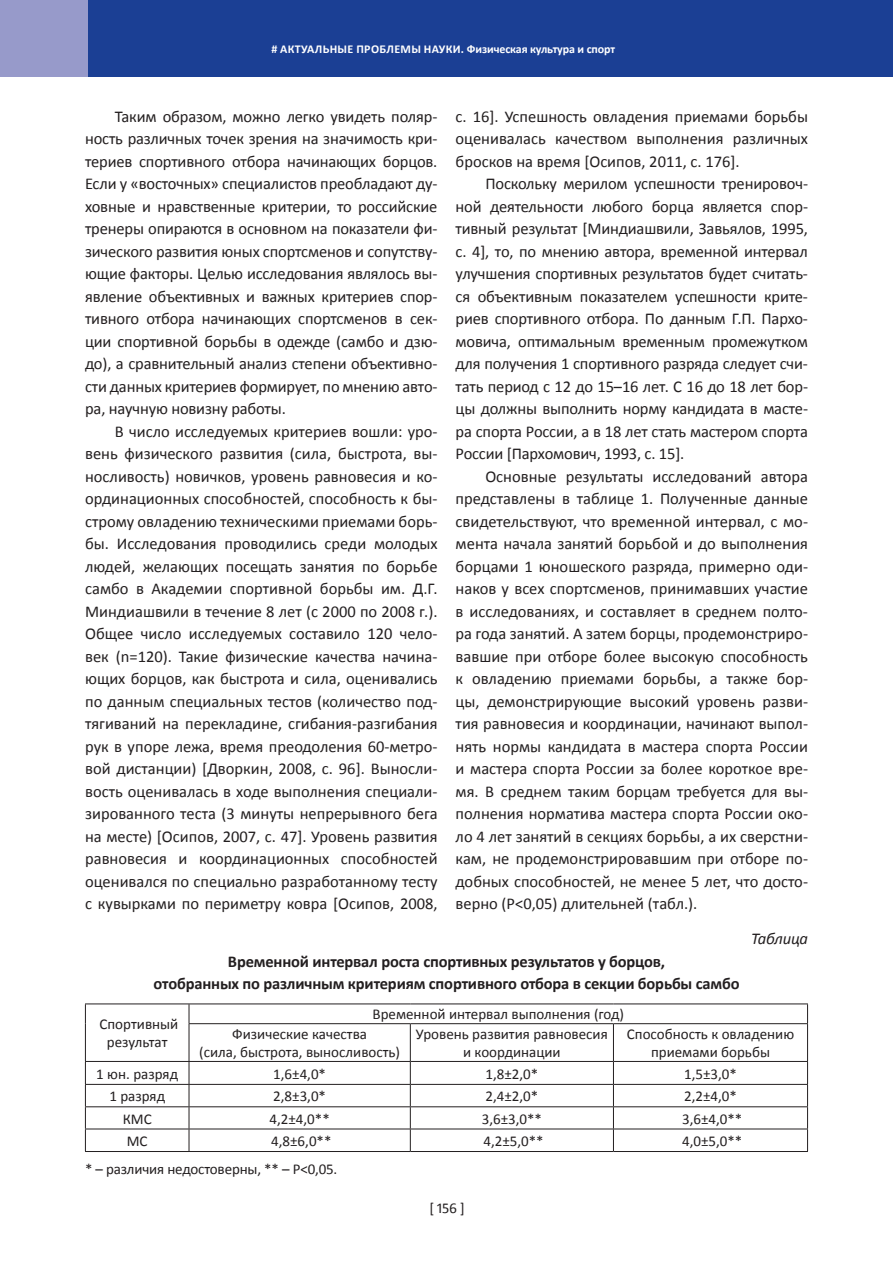
<style>
.page{position:relative;width:893px;height:1263px;background:#fff}
.page>*{position:absolute;margin:0;border:0;box-sizing:border-box;transform-origin:0 0}
.t1{font:16.5px/22.5px "Calibri";color:#231f20;text-align:justify}
.t2{font:700 16.5px/22.5px "Calibri";letter-spacing:-.01em;color:#231f20;text-align:center}
.t3{font:italic 16.5px "Calibri";letter-spacing:-.015em;color:#231f20}
.t4{font:15px/18px "Calibri";color:#231f20;text-align:center}
.t5{font:700 12px "Calibri";letter-spacing:-.01em;color:#fff}
</style>
<div class="page">
<div style="left:0;top:0;width:893px;height:77px;background:#1b3f94"></div>
<div style="left:0;top:0;width:88px;height:77px;background:#979aca"></div>
<hr style="left:85px;top:1003px;width:104px;height:1px;background:#231f20">
<svg style="left:85px;top:1004px;width:1px;height:20px"></svg>
<hr style="left:85px;top:1024px;width:1px;height:37px;background:#231f20">
<hr style="left:189px;top:1003px;width:221px;height:1px;background:#231f20">
<svg style="left:189px;top:1004px;width:1px;height:19px"></svg>
<hr style="left:410px;top:1003px;width:203px;height:1px;background:#231f20">
<hr style="left:613px;top:1003px;width:195px;height:1px;background:#231f20">
<svg style="left:807px;top:1004px;width:1px;height:19px"></svg>
<hr style="left:189px;top:1023px;width:221px;height:1px;background:#231f20">
<hr style="left:189px;top:1024px;width:1px;height:37px;background:#231f20">
<hr style="left:410px;top:1023px;width:203px;height:1px;background:#231f20">
<hr style="left:410px;top:1024px;width:1px;height:37px;background:#231f20">
<hr style="left:613px;top:1023px;width:195px;height:1px;background:#231f20">
<hr style="left:613px;top:1024px;width:1px;height:37px;background:#231f20">
<hr style="left:807px;top:1024px;width:1px;height:37px;background:#231f20">
<hr style="left:85px;top:1061px;width:104px;height:1px;background:#231f20">
<hr style="left:189px;top:1061px;width:221px;height:1px;background:#231f20">
<hr style="left:410px;top:1061px;width:203px;height:1px;background:#231f20">
<hr style="left:613px;top:1061px;width:195px;height:1px;background:#231f20">
<hr style="left:85px;top:1084px;width:104px;height:1px;background:#231f20">
<hr style="left:189px;top:1084px;width:221px;height:1px;background:#231f20">
<hr style="left:410px;top:1084px;width:203px;height:1px;background:#231f20">
<hr style="left:613px;top:1084px;width:195px;height:1px;background:#231f20">
<hr style="left:85px;top:1106px;width:104px;height:1px;background:#231f20">
<hr style="left:189px;top:1106px;width:221px;height:1px;background:#231f20">
<hr style="left:410px;top:1106px;width:203px;height:1px;background:#231f20">
<hr style="left:613px;top:1106px;width:195px;height:1px;background:#231f20">
<hr style="left:85px;top:1128px;width:104px;height:1px;background:#231f20">
<svg style="left:85px;top:1062px;width:1px;height:89px"></svg>
<hr style="left:189px;top:1128px;width:221px;height:1px;background:#231f20">
<svg style="left:189px;top:1062px;width:1px;height:89px"></svg>
<hr style="left:410px;top:1128px;width:203px;height:1px;background:#231f20">
<svg style="left:410px;top:1062px;width:1px;height:89px"></svg>
<hr style="left:613px;top:1128px;width:195px;height:1px;background:#231f20">
<svg style="left:613px;top:1062px;width:1px;height:89px"></svg>
<svg style="left:807px;top:1062px;width:1px;height:89px"></svg>
<hr style="left:85px;top:1151px;width:104px;height:1px;background:#231f20">
<hr style="left:189px;top:1151px;width:221px;height:1px;background:#231f20">
<hr style="left:410px;top:1151px;width:203px;height:1px;background:#231f20">
<hr style="left:613px;top:1151px;width:195px;height:1px;background:#231f20">
<p class="t5" style="left:272px;top:42px;width:345px"># АКТУАЛЬНЫЕ ПРОБЛЕМЫ НАУКИ. Физическая культура и спорт</p>
<p class="t1" style="left:85px;top:105px;width:354px;text-indent:30px">Таким образом, можно легко увидеть поляр&shy;ность различных точек зрения на значимость кри&shy;териев спортивного отбора начинающих борцов.<br>Если у «восточных» специалистов преобладают ду&shy;ховные и нравственные критерии, то российские тренеры опираются в основном на показатели фи&shy;зического развития юных спортсменов и сопутству&shy;ющие факторы. Целью исследования являлось вы&shy;явление объективных и важных критериев спор&shy;тивного отбора начинающих спортсменов в сек&shy;ции спортивной борьбы в одежде (самбо и дзю&shy;до), а сравнительный анализ степени объективно&shy;сти данных критериев формирует, по мнению авто&shy;ра, научную новизну работы.</p>
<p class="t1" style="left:85px;top:420px;width:354px;text-indent:30px">В число исследуемых критериев вошли: уро&shy;вень физического развития (сила, быстрота, вы&shy;носливость) новичков, уровень равновесия и ко&shy;ординационных способностей, способность к бы&shy;строму овладению техническими приемами борь&shy;бы. Исследования проводились среди молодых людей, желающих посещать занятия по борьбе самбо в Академии спортивной борьбы им. Д.Г.<br>Миндиашвили в течение 8 лет (с 2000 по 2008 г.).<br>Общее число исследуемых составило 120 чело&shy;век (n=120). Такие физические качества начина&shy;ющих борцов, как быстрота и сила, оценивались по данным специальных тестов (количество под&shy;тягиваний на перекладине, сгибания-разгибания рук в упоре лежа, время преодоления 60-метро&shy;вой дистанции) [Дворкин, 2008, с. 96]. Выносли&shy;вость оценивалась в ходе выполнения специали&shy;зированного теста (3 минуты непрерывного бега на месте) [Осипов, 2007, с. 47]. Уровень развития равновесия и координационных способностей оценивался по специально разработанному тесту с кувырками по периметру ковра [Осипов, 2008,</p>
<p class="t1" style="left:456px;top:105px;width:354px">с. 16]. Успешность овладения приемами борьбы оценивалась качеством выполнения различных бросков на время [Осипов, 2011, с. 176].</p>
<p class="t1" style="left:456px;top:173px;width:354px;text-indent:30px">Поскольку мерилом успешности тренировоч&shy;ной деятельности любого борца является спор&shy;тивный результат [Миндиашвили, Завьялов, 1995, с. 4], то, по мнению автора, временной интервал улучшения спортивных результатов будет считать&shy;ся объективным показателем успешности крите&shy;риев спортивного отбора. По данным Г.П. Пархо&shy;мовича, оптимальным временным промежутком для получения 1 спортивного разряда следует счи&shy;тать период с 12 до 15–16 лет. С 16 до 18 лет бор&shy;цы должны выполнить норму кандидата в масте&shy;ра спорта России, а в 18 лет стать мастером спорта России [Пархомович, 1993, с. 15].</p>
<p class="t1" style="left:456px;top:465px;width:354px;text-indent:30px">Основные результаты исследований автора представлены в таблице 1. Полученные данные свидетельствуют, что временной интервал, с мо&shy;мента начала занятий борьбой и до выполнения борцами 1 юношеского разряда, примерно оди&shy;наков у всех спортсменов, принимавших участие в исследованиях, и составляет в среднем полто&shy;ра года занятий. А затем борцы, продемонстриро&shy;вавшие при отборе более высокую способность к овладению приемами борьбы, а также бор&shy;цы, демонстрирующие высокий уровень разви&shy;тия равновесия и координации, начинают выпол&shy;нять нормы кандидата в мастера спорта России и мастера спорта России за более короткое вре&shy;мя. В среднем таким борцам требуется для вы&shy;полнения норматива мастера спорта России око&shy;ло 4 лет занятий в секциях борьбы, а их сверстни&shy;кам, не продемонстрировавшим при отборе по&shy;добных способностей, не менее 5 лет, что досто&shy;верно (Р&lt;0,05) длительней (табл.).</p>
<p class="t3" style="left:751px;top:928px;width:58px">Таблица</p>
<p class="t2" style="left:154px;top:950px;width:587px">Временной интервал роста спортивных результатов у борцов,<br>отобранных по различным критериям спортивного отбора в секции борьбы самбо</p>
<p class="t4" style="left:99px;top:1015px;width:80px">Спортивный результат</p>
<p class="t4" style="left:373px;top:1005px;width:253px">Временной интервал выполнения (год)</p>
<p class="t4" style="left:199px;top:1025px;width:202px">Физические качества<br>(сила, быстрота, выносливость)</p>
<p class="t4" style="left:416px;top:1025px;width:193px">Уровень развития равновесия и координации</p>
<p class="t4" style="left:627px;top:1025px;width:169px">Способность к овладению приемами борьбы</p>
<p class="t4" style="left:96px;top:1064px;width:83px">1 юн. разряд</p>
<p class="t4" style="left:273px;top:1064px;width:54px">1,6±4,0*</p>
<p class="t4" style="left:485px;top:1064px;width:54px">1,8±2,0*</p>
<p class="t4" style="left:684px;top:1064px;width:54px">1,5±3,0*</p>
<p class="t4" style="left:109px;top:1087px;width:57px">1 разряд</p>
<p class="t4" style="left:273px;top:1087px;width:54px">2,8±3,0*</p>
<p class="t4" style="left:485px;top:1087px;width:54px">2,4±2,0*</p>
<p class="t4" style="left:684px;top:1087px;width:54px">2,2±4,0*</p>
<p class="t4" style="left:123px;top:1109px;width:30px">КМС</p>
<p class="t4" style="left:270px;top:1109px;width:62px">4,2±4,0**</p>
<p class="t4" style="left:482px;top:1109px;width:62px">3,6±3,0**</p>
<p class="t4" style="left:682px;top:1109px;width:62px">3,6±4,0**</p>
<p class="t4" style="left:127px;top:1132px;width:22px">МС</p>
<p class="t4" style="left:271px;top:1132px;width:62px">4,8±6,0**</p>
<p class="t4" style="left:483px;top:1132px;width:62px">4,2±5,0**</p>
<p class="t4" style="left:682px;top:1132px;width:62px">4,0±5,0**</p>
<p class="t4" style="left:85px;top:1160px;width:254px">* – различия недостоверны, ** – Р&lt;0,05.</p>
<p class="t4" style="left:429px;top:1199px;width:37px">[ 156 ]</p>
</div>
